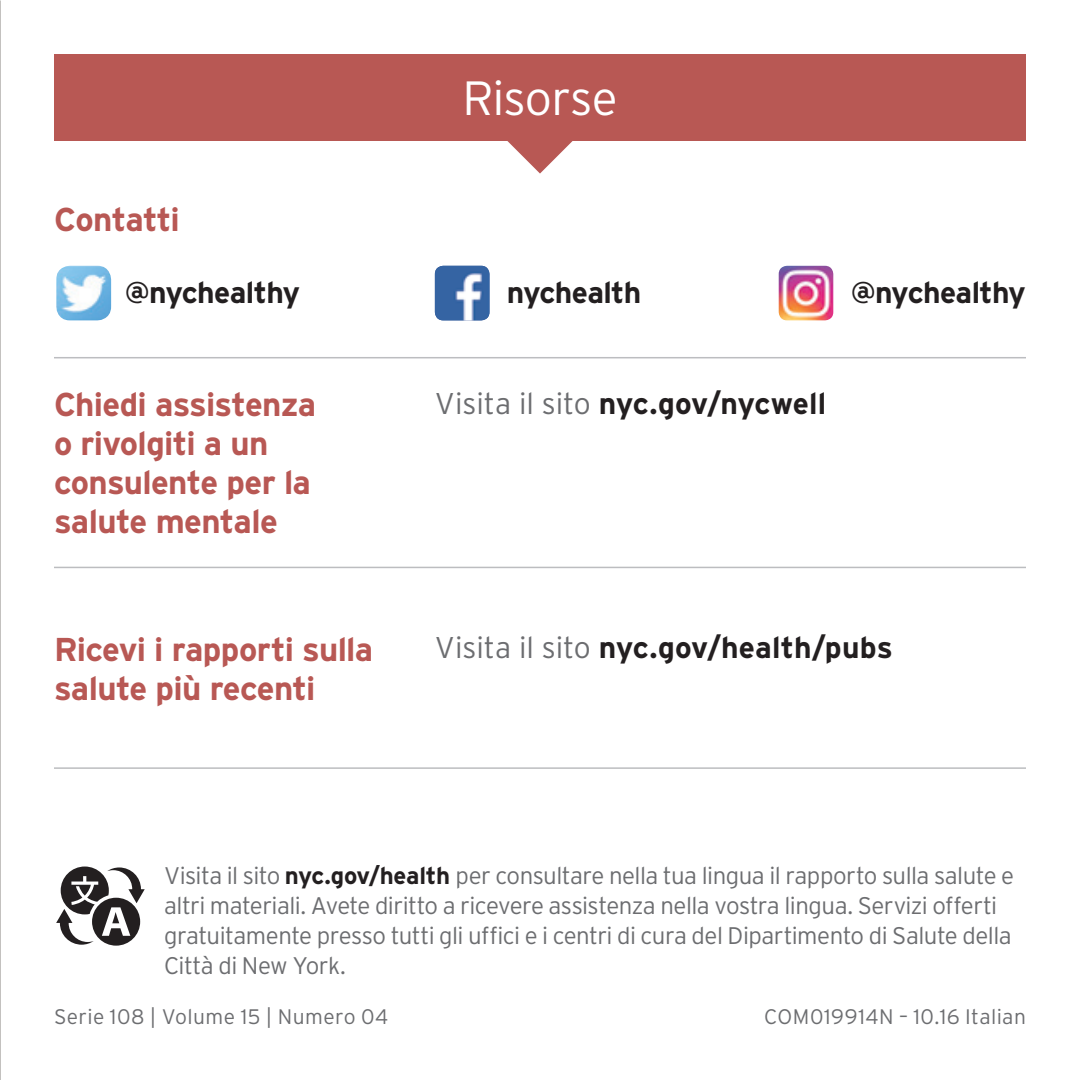
<style>
.page{position:relative;width:1080px;height:1080px;background:#fff}
.page>*{position:absolute;margin:0;border:0;box-sizing:border-box;transform-origin:0 0}
.hed{font:300 48px "Interstate";letter-spacing:-.02em;color:#fff}
.Resources_H1{font:700 33px/39px "Interstate";letter-spacing:-.02em;color:#b85854}
.t1{font:700 30px "Interstate";letter-spacing:-.02em;color:#231f20}
.t2{font:700 30px "Interstate";letter-spacing:.005em;color:#231f20}
.Description_1{font:300 24px/30px "Interstate";letter-spacing:-.025em;color:#6c6d70}
.t3{font:300 21px "Interstate";letter-spacing:.02em;color:#6c6d70}
.s1{font-weight:300;color:#6c6d70}
.s2{font-weight:700;color:#231f20}
</style>
<div class="page">
<svg style="left:442px;top:140px;width:196px;height:34px"></svg>
<div style="left:54px;top:54px;width:972px;height:86px;background:#b85854"></div>
<hr style="left:54px;top:357px;width:972px;height:1px;background:#bcbdc0">
<hr style="left:54px;top:767px;width:972px;height:2px;background:#bcbdc0">
<hr style="left:54px;top:567px;width:972px;height:1px;background:#bcbdc0">
<svg style="left:56px;top:867px;width:89px;height:79px"></svg>
<img style="left:435px;top:266px;width:54px;height:54px">
<img style="left:779px;top:266px;width:54px;height:54px">
<img style="left:56px;top:266px;width:55px;height:55px">
<p class="Resources_H1" style="left:54px;top:200px;width:127px">Contatti</p>
<p class="hed" style="left:462px;top:71px;width:157px">Risorse</p>
<p class="t1" style="left:125px;top:276px;width:177px">@nychealthy</p>
<p class="t1" style="left:507px;top:276px;width:136px">nychealth</p>
<p class="t1" style="left:851px;top:276px;width:177px">@nychealthy</p>
<p class="Resources_H1" style="left:54px;top:385px;width:264px">Chiedi assistenza</p>
<p class="t1" style="left:435px;top:387px;width:393px"><span class="s1">Visita il sito</span> nyc.gov/nycwell</p>
<p class="Resources_H1" style="left:54px;top:424px;width:258px">o rivolgiti a un consulente per la salute mentale</p>
<p class="Resources_H1" style="left:54px;top:630px;width:321px">Ricevi i rapporti sulla</p>
<p class="t2" style="left:435px;top:631px;width:459px"><span class="s1">Visita il sito</span> nyc.gov/health/pubs</p>
<p class="Resources_H1" style="left:54px;top:669px;width:263px">salute più recenti</p>
<p class="Description_1" style="left:164px;top:860px;width:852px">Visita il sito <span class="s2">nyc.gov/health</span> per consultare nella tua lingua il rapporto sulla salute e altri materiali. Avete diritto a ricevere assistenza nella vostra lingua. Servizi offerti gratuitamente presso tutti gli uffici e i centri di cura del Dipartimento di Salute della Città di New York.</p>
<p class="t3" style="left:54px;top:1005px;width:336px">Serie 108 | Volume 15 | Numero 04</p>
<p class="t3" style="left:764px;top:1005px;width:263px">COM019914N – 10.16 Italian</p>
</div>
